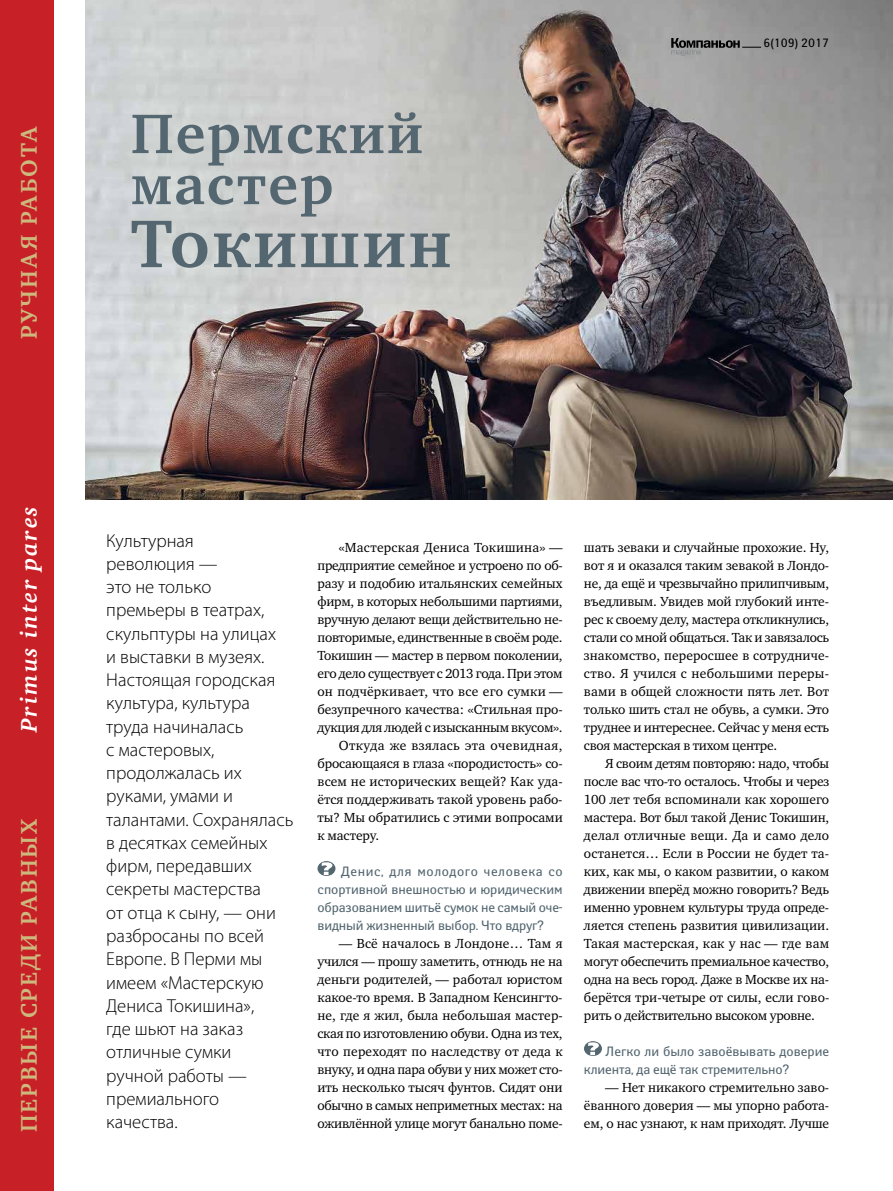
<style>
.page{position:relative;width:893px;height:1191px;background:#fff}
.page>*{position:absolute;margin:0;border:0;box-sizing:border-box;transform-origin:0 0}
.t1{font:700 69px "Charter C";letter-spacing:.03em;color:#546670}
.t2{font:700 57px/51px "Charter C";letter-spacing:.03em;color:#546670}
.t3{font:700 23.25px "Charter ITC";letter-spacing:.08em;color:#cdb87d}
.t4{font:italic 700 23.25px "Charter C";letter-spacing:.08em;color:#fff}
.t5{font:300 18.75px/23.2px "Myriad Pro";color:#000}
.t6{font:13.5px/18px "Charter ITC";letter-spacing:-.01em;color:#000;text-align:justify}
.t7{font:13.5px/18px "Yanus";letter-spacing:-.01em;color:#546670;text-align:justify}
.t8{font:13.5px "Charter ITC";letter-spacing:.015em;color:#000}
.t9{font:13.5px "Charter ITC";letter-spacing:.01em;color:#000}
.t10{font:13.5px "Charter ITC";letter-spacing:.03em;color:#000}
.t11{font:12px "Yanus";color:#000}
</style>
<div class="page">
<img style="left:85px;top:0;width:808px;height:500px">
<svg style="left:671px;top:38px;width:90px;height:18px;background:#7d7d7d"></svg>
<div style="left:0;top:0;width:54px;height:1191px;background:#c72127"></div>
<svg style="left:317px;top:861px;width:18px;height:15px"></svg>
<svg style="left:584px;top:1041px;width:18px;height:15px"></svg>
<h3 class="t3" style="left:14px;top:339px;width:214px;rotate:-90deg">РУЧНАЯ РАБОТА</h3>
<h2 class="t2" style="left:131px;top:109px;width:294px">Пермский мастер</h2>
<h1 class="t1" style="left:131px;top:206px;width:322px">Токишин</h1>
<p class="t11" style="left:763px;top:36px;width:67px">6(109) 2017</p>
<h3 class="t4" style="left:16px;top:732px;width:227px;rotate:-90deg">Primus inter pares</h3>
<h3 class="t3" style="left:14px;top:1132px;width:314px;rotate:-90deg">ПЕРВЫE СРЕДИ РАВНЫХ</h3>
<p class="t5" style="left:106px;top:528px;width:189px">Культурная<br>революция —<br>это не только премьеры в театрах, скульптуры на улицах<br>и выставки в музеях.<br>Настоящая городская культура, культура труда начиналась<br>с мастеровых, продолжалась их руками, умами и талантами. Сохранялась в десятках семейных фирм, передавших секреты мастерства<br>от отца к сыну, — они разбросаны по всей<br>Европе. В Перми мы имеем «Мастерскую<br>Дениса Токишина»,<br>где шьют на заказ отличные сумки ручной работы — премиального качества.</p>
<p class="t8" style="left:339px;top:539px;width:225px">«Мастерская Дениса Токишина» —</p>
<p class="t6" style="left:317px;top:556px;width:247px">предприятие семейное и устроено по об-</p>
<p class="t6" style="left:317px;top:574px;width:247px">разу и подобию итальянских семейных</p>
<p class="t6" style="left:317px;top:592px;width:247px">фирм, в которых небольшими партиями,</p>
<p class="t6" style="left:317px;top:610px;width:247px">вручную делают вещи действительно не-</p>
<p class="t6" style="left:317px;top:628px;width:247px">повторимые, единственные в своём роде.</p>
<p class="t6" style="left:317px;top:646px;width:247px">Токишин — мастер в первом поколении,</p>
<p class="t6" style="left:317px;top:664px;width:247px">его дело существует с 2013 года. При этом</p>
<p class="t8" style="left:317px;top:683px;width:247px">он подчёркивает, что все его сумки —</p>
<p class="t6" style="left:317px;top:700px;width:247px">безупречного качества: «Стильная про-</p>
<p class="t6" style="left:317px;top:718px;width:247px">дукция для людей с изысканным вкусом».</p>
<p class="t10" style="left:339px;top:737px;width:225px">Откуда же взялась эта очевидная,</p>
<p class="t6" style="left:317px;top:754px;width:247px">бросающаяся в глаза «породистость» со-</p>
<p class="t9" style="left:317px;top:773px;width:247px">всем не исторических вещей? Как уда-</p>
<p class="t6" style="left:317px;top:790px;width:247px">ётся поддерживать такой уровень рабо-</p>
<p class="t6" style="left:317px;top:808px;width:247px">ты? Мы обратились с этими вопросами</p>
<p class="t6" style="left:317px;top:826px;width:63px">к мастеру.</p>
<p class="t7" style="left:317px;top:862px;width:247px;text-indent:24px">Денис, для молодого человека со спортивной внешностью и юридическим образованием шитьё сумок не самый оче&shy;видный жизненный выбор. Что вдруг?</p>
<p class="t6" style="left:317px;top:934px;width:247px;text-indent:21px">— Всё началось в Лондоне… Там я учился — прошу заметить, отнюдь не на деньги родителей, — работал юристом какое-то время. В Западном Кенсингто&shy;не, где я жил, была небольшая мастер&shy;ская по изготовлению обуви. Одна из тех, что переходят по наследству от деда к внуку, и одна пара обуви у них может сто&shy;ить несколько тысяч фунтов. Сидят они обычно в самых неприметных местах: на оживлённой улице могут банально поме-</p>
<p class="t6" style="left:584px;top:538px;width:247px">шать зеваки и случайные прохожие. Ну, вот я и оказался таким зевакой в Лондо&shy;не, да ещё и чрезвычайно прилипчивым, въедливым. Увидев мой глубокий инте&shy;рес к своему делу, мастера откликнулись, стали со мной общаться. Так и завязалось знакомство, переросшее в сотрудниче&shy;ство. Я учился с небольшими переры&shy;вами в общей сложности пять лет. Вот только шить стал не обувь, а сумки. Это труднее и интереснее. Сейчас у меня есть своя мастерская в тихом центре.</p>
<p class="t6" style="left:584px;top:754px;width:247px;text-indent:21px">Я своим детям повторяю: надо, чтобы после вас что-то осталось. Чтобы и через 100 лет тебя вспоминали как хорошего мастера. Вот был такой Денис Токишин, делал отличные вещи. Да и само дело останется… Если в России не будет та&shy;ких, как мы, о каком развитии, о каком движении вперёд можно говорить? Ведь именно уровнем культуры труда опреде&shy;ляется степень развития цивилизации.<br>Такая мастерская, как у нас — где вам могут обеспечить премиальное качество, одна на весь город. Даже в Москве их на&shy;берётся три-четыре от силы, если гово&shy;рить о действительно высоком уровне.</p>
<p class="t7" style="left:584px;top:1042px;width:247px;text-indent:22px">Легко ли было завоёвывать доверие клиента, да ещё так стремительно?</p>
<p class="t6" style="left:584px;top:1078px;width:247px;text-indent:21px">— Нет никакого стремительно заво&shy;ёванного доверия — мы упорно работа&shy;ем, о нас узнают, к нам приходят. Лучше</p>
</div>
